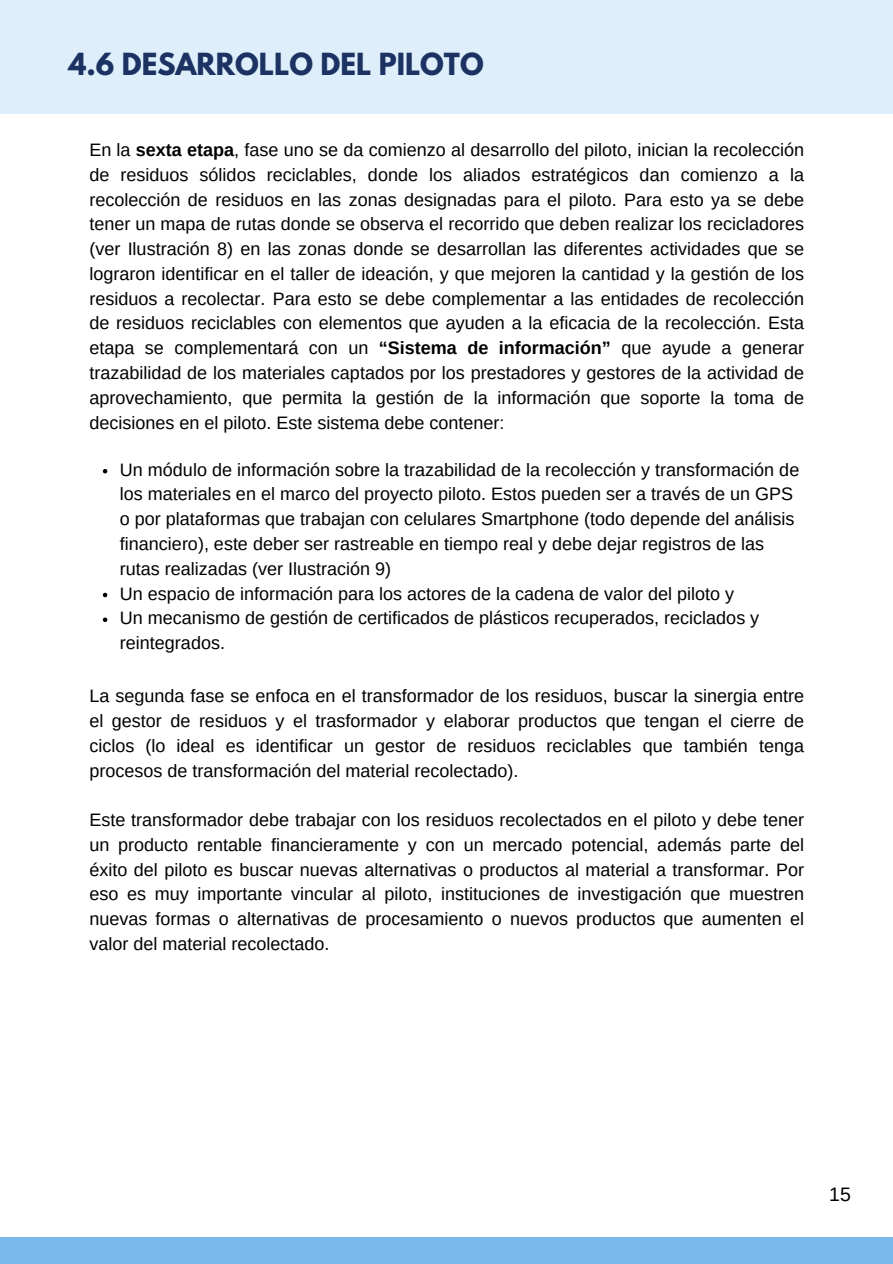
<style>
.page{position:relative;width:893px;height:1264px;background:#fff}
.page>*{position:absolute;margin:0;border:0;box-sizing:border-box;transform-origin:0 0}
.t1{font:700 27px "League Spartan";color:#1c3262}
.t2{font:19.5px "Arimo";color:#000}
.t3{font:18px/24.8px "Arimo";color:#000;text-align:justify}
.s1{font-weight:700}
</style>
<div class="page">
<div style="left:0;top:1236px;width:892px;height:27px;background:#79b9e9"></div>
<div style="left:0;top:0;width:892px;height:114px;background:#deeefa"></div>
<svg style="left:103px;top:469px;width:4px;height:4px"></svg>
<svg style="left:103px;top:592px;width:4px;height:5px"></svg>
<svg style="left:103px;top:617px;width:4px;height:5px"></svg>
<h1 class="t1" style="left:68px;top:51px;width:417px">4.6 DESARROLLO DEL PILOTO</h1>
<p class="t3" style="left:89px;top:137px;width:716px">En la <span class="s1">sexta etapa</span>, fase uno se da comienzo al desarrollo del piloto, inician la recolección de residuos sólidos reciclables, donde los aliados estratégicos dan comienzo a la recolección de residuos en las zonas designadas para el piloto. Para esto ya se debe tener un mapa de rutas donde se observa el recorrido que deben realizar los recicladores (ver Ilustración 8) en las zonas donde se desarrollan las diferentes actividades que se lograron identificar en el taller de ideación, y que mejoren la cantidad y la gestión de los residuos a recolectar. Para esto se debe complementar a las entidades de recolección de residuos reciclables con elementos que ayuden a la eficacia de la recolección. Esta etapa se complementará con un <span class="s1">“Sistema de información”</span> que ayude a generar trazabilidad de los materiales captados por los prestadores y gestores de la actividad de aprovechamiento, que permita la gestión de la información que soporte la toma de decisiones en el piloto. Este sistema debe contener:</p>
<p class="t3" style="left:120px;top:457px;width:680px;text-align:left">Un módulo de información sobre la trazabilidad de la recolección y transformación de los materiales en el marco del proyecto piloto. Estos pueden ser a través de un GPS o por plataformas que trabajan con celulares Smartphone (todo depende del análisis financiero), este deber ser rastreable en tiempo real y debe dejar registros de las rutas realizadas (ver Ilustración 9)<br>Un espacio de información para los actores de la cadena de valor del piloto y<br>Un mecanismo de gestión de certificados de plásticos recuperados, reciclados y reintegrados.</p>
<p class="t3" style="left:89px;top:683px;width:716px">La segunda fase se enfoca en el transformador de los residuos, buscar la sinergia entre el gestor de residuos y el trasformador y elaborar productos que tengan el cierre de ciclos (lo ideal es identificar un gestor de residuos reciclables que también tenga procesos de transformación del material recolectado).</p>
<p class="t3" style="left:89px;top:807px;width:716px">Este transformador debe trabajar con los residuos recolectados en el piloto y debe tener un producto rentable financieramente y con un mercado potencial, además parte del éxito del piloto es buscar nuevas alternativas o productos al material a transformar. Por eso es muy importante vincular al piloto, instituciones de investigación que muestren nuevas formas o alternativas de procesamiento o nuevos productos que aumenten el valor del material recolectado.</p>
<p class="t2" style="left:829px;top:1183px;width:23px">15</p>
</div>
